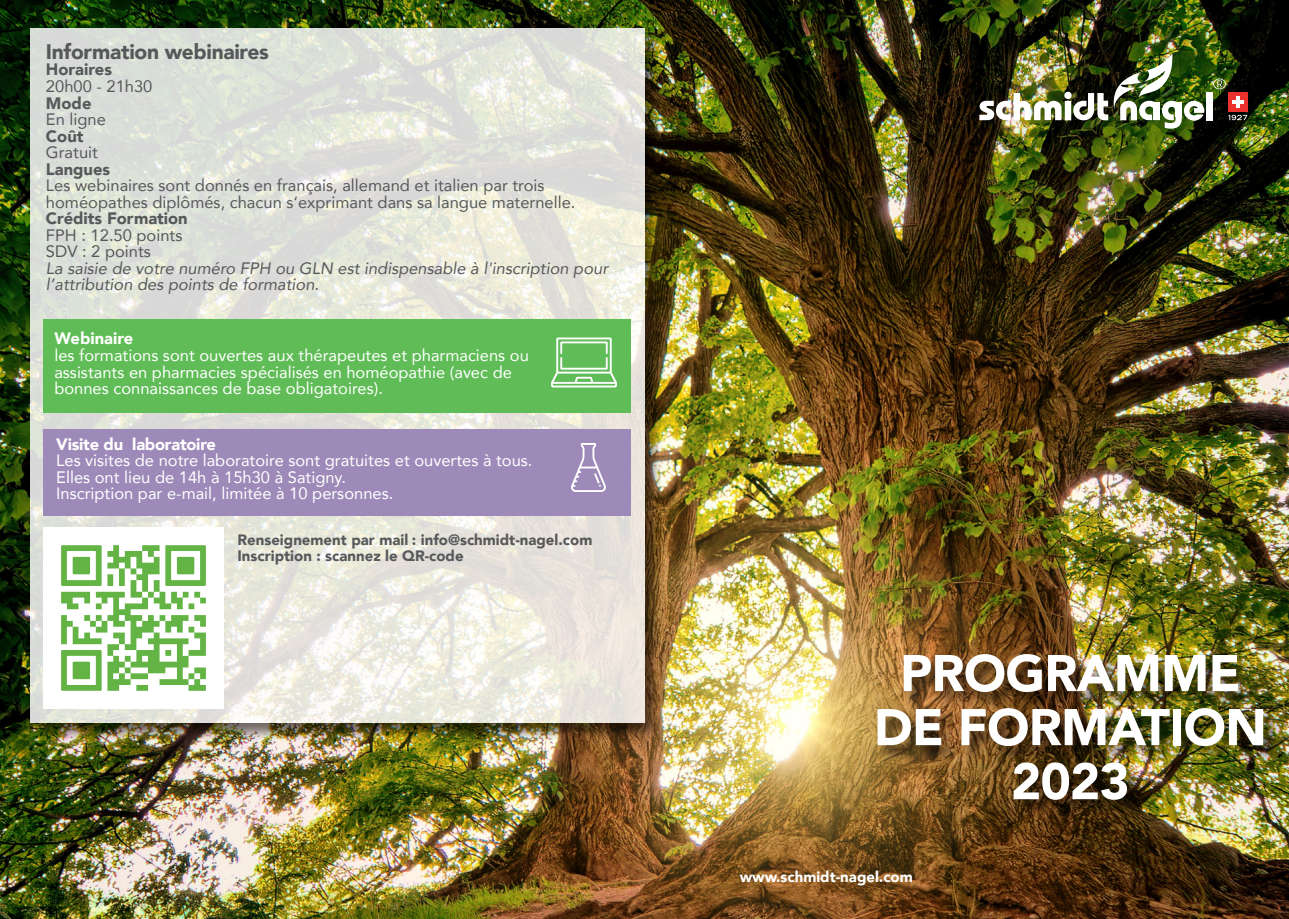
<style>
.page{position:relative;width:1289px;height:919px;background:#fff}
.page>*{position:absolute;margin:0;border:0;box-sizing:border-box;transform-origin:0 0}
.t1{font:900 51px/54px "Avenir";letter-spacing:-.015em;color:#fff;text-align:center}
.t2{font:900 21px "Avenir";letter-spacing:-.015em;color:#57585a}
.t3{font:16.5px/16.5px "Avenir";color:#fff}
.t4{font:16.5px/16.5px "Avenir";color:#57585a}
.t5{font:italic 16.5px/16.5px "Avenir";color:#57585a}
.t6{font:900 16.5px "Avenir";color:#57585a}
.t7{font:900 16.5px "Avenir";letter-spacing:-.015em;color:#fff}
.t8{font:900 15px/15.8px "Avenir";color:#57585a}
.t9{font:900 15px "Avenir";color:#fff}
</style>
<div class="page">
<img style="left:0;top:0;width:1288px;height:918px">
<img style="left:25px;top:24px;width:641px;height:720px">
<svg style="left:30px;top:29px;width:614px;height:694px"></svg>
<svg style="left:1212px;top:79px;width:13px;height:10px"></svg>
<div style="left:1206px;top:92px;width:6px;height:28px;background:#fff"></div>
<img style="left:979px;top:53px;width:225px;height:76px">
<div style="left:1228px;top:92px;width:19px;height:19px;background:#ed322e"></div>
<svg style="left:1236px;top:96px;width:3px;height:12px"></svg>
<hr style="left:1231px;top:100px;width:12px;height:4px;background:#fff">
<svg style="left:1228px;top:115px;width:19px;height:5px"></svg>
<img style="left:860px;top:643px;width:428px;height:200px">
<div style="left:43px;top:429px;width:587px;height:86px;background:#9d8ab9"></div>
<div style="left:43px;top:319px;width:587px;height:94px;background:#5fbc56"></div>
<img style="left:571px;top:443px;width:35px;height:48px">
<img style="left:551px;top:337px;width:65px;height:51px">
<img style="left:44px;top:528px;width:180px;height:180px">
<p class="t2" style="left:46px;top:34px;width:224px">Information webinaires</p>
<p class="t6" style="left:46px;top:56px;width:67px">Horaires</p>
<p class="t4" style="left:46px;top:77px;width:108px">20h00 - 21h30</p>
<p class="t6" style="left:46px;top:89px;width:47px">Mode</p>
<p class="t4" style="left:46px;top:110px;width:61px">En ligne</p>
<p class="t6" style="left:46px;top:122px;width:39px">Coût</p>
<p class="t4" style="left:46px;top:143px;width:53px">Gratuit</p>
<p class="t6" style="left:46px;top:155px;width:66px">Langues</p>
<p class="t4" style="left:46px;top:176px;width:531px">Les webinaires sont donnés en français, allemand et italien par trois homéopathes diplômés, chacun s‘exprimant dans sa langue maternelle.</p>
<p class="t6" style="left:46px;top:204px;width:143px">Crédits Formation</p>
<p class="t4" style="left:46px;top:226px;width:138px">FPH : 12.50 points<br>SDV : 2 points</p>
<p class="t5" style="left:46px;top:259px;width:563px">La saisie de votre numéro FPH ou GLN est indispensable à l'inscription pour l’attribution des points de formation.</p>
<p class="t7" style="left:54px;top:324px;width:80px">Webinaire</p>
<p class="t3" style="left:54px;top:346px;width:476px">les formations sont ouvertes aux thérapeutes et pharmaciens ou assistants en pharmacies spécialisés en homéopathie (avec de bonnes connaissances de base obligatoires).</p>
<p class="t7" style="left:56px;top:429px;width:161px">Visite du laboratoire</p>
<p class="t3" style="left:56px;top:451px;width:478px">Les visites de notre laboratoire sont gratuites et ouvertes à tous.<br>Elles ont lieu de 14h à 15h30 à Satigny.<br>Inscription par e-mail, limitée à 10 personnes.</p>
<p class="t8" style="left:237px;top:531px;width:356px">Renseignement par mail : info@schmidt-nagel.com<br>Inscription : scannez le QR-code</p>
<h1 class="t1" style="left:873px;top:645px;width:394px">PROGRAMME<br>DE FORMATION<br>2023</h1>
<p class="t9" style="left:739px;top:863px;width:175px">www.schmidt-nagel.com</p>
</div>
